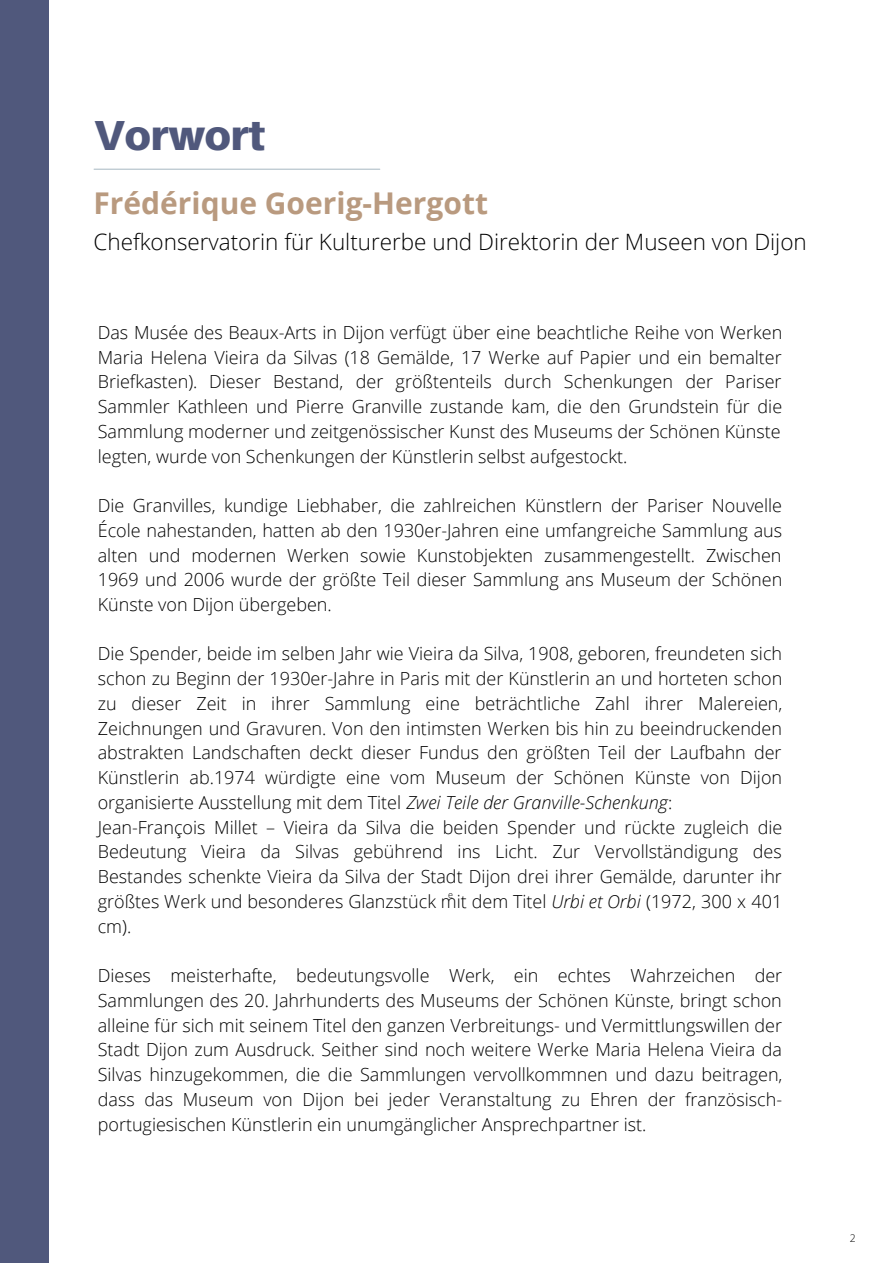
<style>
.page{position:relative;width:893px;height:1264px;background:#fff}
.page>*{position:absolute;margin:0;border:0;box-sizing:border-box;transform-origin:0 0}
.t1{font:900 42px "Aileron";color:#50587c}
.t2{font:700 30px "Open Sans";color:#b99a7f}
.t3{font:300 22.5px "Open Sans";color:#000}
.t4{font:300 18px/24.8px "Open Sans";color:#000;text-align:justify}
.t5{font:300 10.5px "Open Sans";color:#000}
.t6{font:300 9px "Open Sans";color:#000}
.s1{font-style:italic}
</style>
<div class="page">
<hr style="left:94px;top:169px;width:286px;height:1px;background:#b0bfc8">
<div style="left:0;top:0;width:49px;height:1262px;background:#50587c"></div>
<h1 class="t1" style="left:93px;top:109px;width:173px">Vorwort</h1>
<h2 class="t2" style="left:93px;top:181px;width:396px">Frédérique Goerig-Hergott</h2>
<p class="t3" style="left:93px;top:225px;width:714px">Chefkonservatorin für Kulturerbe und Direktorin der Museen von Dijon</p>
<p class="t4" style="left:98px;top:319px;width:686px">Das Musée des Beaux-Arts in Dijon verfügt über eine beachtliche Reihe von Werken Maria Helena Vieira da Silvas (18 Gemälde, 17 Werke auf Papier und ein bemalter Briefkasten). Dieser Bestand, der größtenteils durch Schenkungen der Pariser Sammler Kathleen und Pierre Granville zustande kam, die den Grundstein für die Sammlung moderner und zeitgenössischer Kunst des Museums der Schönen Künste legten, wurde von Schenkungen der Künstlerin selbst aufgestockt.</p>
<p class="t4" style="left:98px;top:492px;width:686px">Die Granvilles, kundige Liebhaber, die zahlreichen Künstlern der Pariser Nouvelle École nahestanden, hatten ab den 1930er-Jahren eine umfangreiche Sammlung aus alten und modernen Werken sowie Kunstobjekten zusammengestellt. Zwischen 1969 und 2006 wurde der größte Teil dieser Sammlung ans Museum der Schönen Künste von Dijon übergeben.</p>
<p class="t4" style="left:98px;top:641px;width:686px;text-align:left">Die Spender, beide im selben Jahr wie Vieira da Silva, 1908, geboren, freundeten sich schon zu Beginn der 1930er-Jahre in Paris mit der Künstlerin an und horteten schon zu dieser Zeit in ihrer Sammlung eine beträchtliche Zahl ihrer Malereien, Zeichnungen und Gravuren. Von den intimsten Werken bis hin zu beeindruckenden abstrakten Landschaften deckt dieser Fundus den größten Teil der Laufbahn der Künstlerin ab.1974 würdigte eine vom Museum der Schönen Künste von Dijon organisierte Ausstellung mit dem Titel <span class="s1">Zwei Teile der Granville-Schenkung</span>:<br>Jean-François Millet – Vieira da Silva die beiden Spender und rückte zugleich die Bedeutung Vieira da Silvas gebührend ins Licht. Zur Vervollständigung des Bestandes schenkte Vieira da Silva der Stadt Dijon drei ihrer Gemälde, darunter ihr größtes Werk und besonderes Glanzstück mit dem Titel <span class="s1">Urbi et Orbi</span> (1972, 300 x 401 cm).</p>
<p class="t4" style="left:98px;top:962px;width:686px">Dieses meisterhafte, bedeutungsvolle Werk, ein echtes Wahrzeichen der Sammlungen des 20. Jahrhunderts des Museums der Schönen Künste, bringt schon alleine für sich mit seinem Titel den ganzen Verbreitungs- und Vermittlungswillen der Stadt Dijon zum Ausdruck. Seither sind noch weitere Werke Maria Helena Vieira da Silvas hinzugekommen, die die Sammlungen vervollkommnen und dazu beitragen, dass das Museum von Dijon bei jeder Veranstaltung zu Ehren der französisch&shy;portugiesischen Künstlerin ein unumgänglicher Ansprechpartner ist.</p>
<p class="t6" style="left:448px;top:888px;width:6px">e</p>
<p class="t5" style="left:849px;top:1230px;width:7px">2</p>
</div>
